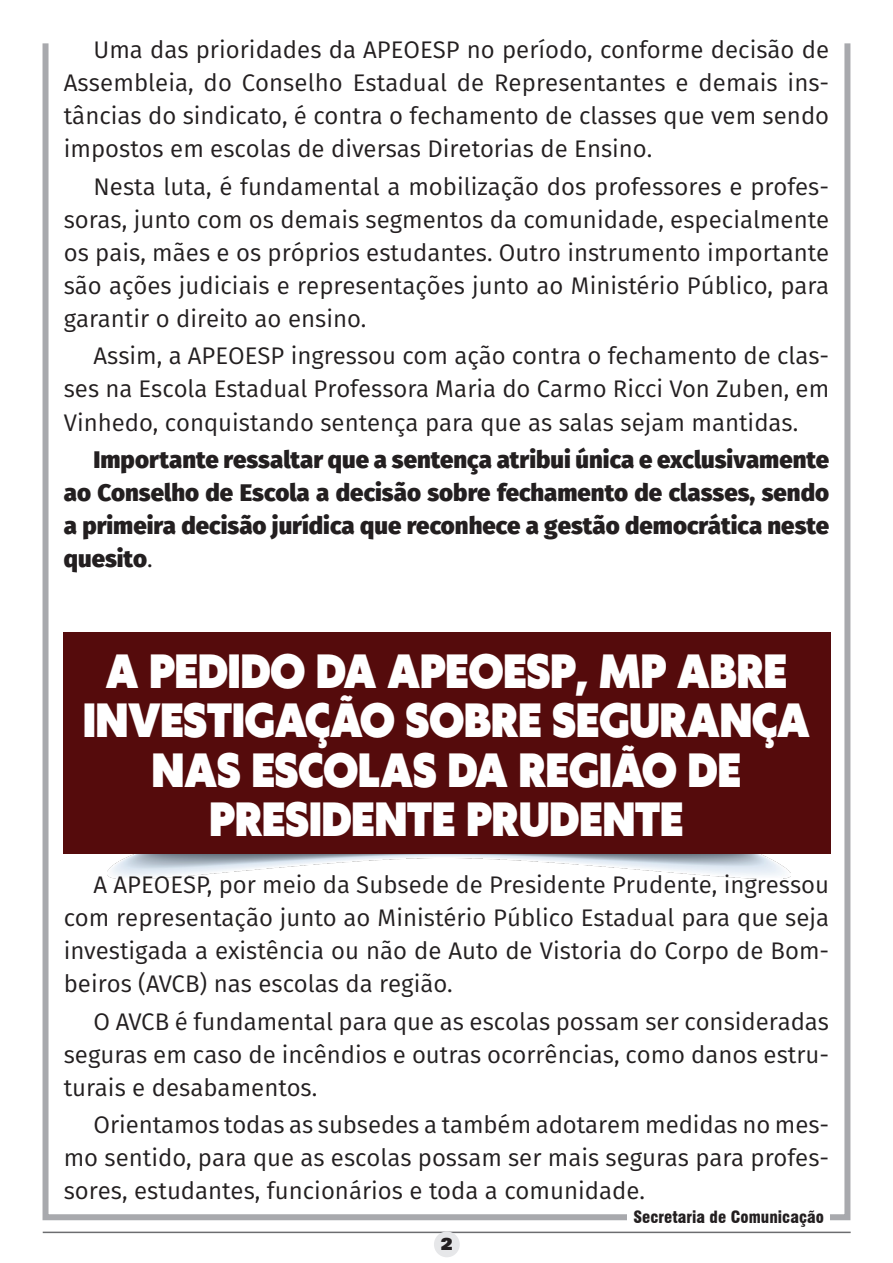
<style>
.page{position:relative;width:893px;height:1263px;background:#fff}
.page>*{position:absolute;margin:0;border:0;box-sizing:border-box;transform-origin:0 0}
.Título1{font:900 45px/49.7px "Klein";color:#fff;text-align:center;scale:.9 1}
.Corpo_do_texto{font:24px/33.2px "Fira Sans";color:#231f20;text-align:justify}
.Corpo_do_texto-2{font:800 24px/33.2px "Fira Sans";color:#231f20;text-align:justify}
.t1{font:700 18px "U001 DOT Ultr";color:#231f20}
.t2{font:900 condensed 16.5px "Swiss 721 BT";color:#231f20}
.s1{font-weight:400}
</style>
<div class="page">
<div style="left:43px;top:40px;width:807px;height:1180px;border:6px solid #a8a9ad"></div>
<hr style="left:43px;top:1231px;width:808px;height:2px;background:#6c6d70">
<div style="left:434px;top:1231px;width:26px;height:26px;background:#e6e7e9;border-radius:50%"></div>
<div style="left:628px;top:1209px;width:202px;height:18px;background:#fff"></div>
<img style="left:107px;top:854px;width:684px;height:24px">
<div style="left:64px;top:632px;width:767px;height:222px;background:#550b0c"></div>
<p class="Corpo_do_texto" style="left:64px;top:33px;width:767px;text-indent:30px">Uma das prioridades da APEOESP no período, conforme decisão de Assembleia, do Conselho Estadual de Representantes e demais ins&shy;tâncias do sindicato, é contra o fechamento de classes que vem sendo impostos em escolas de diversas Diretorias de Ensino.</p>
<p class="Corpo_do_texto" style="left:64px;top:169px;width:767px;text-indent:30px">Nesta luta, é fundamental a mobilização dos professores e profes&shy;soras, junto com os demais segmentos da comunidade, especialmente os pais, mães e os próprios estudantes. Outro instrumento importante são ações judiciais e representações junto ao Ministério Público, para garantir o direito ao ensino.</p>
<p class="Corpo_do_texto" style="left:64px;top:339px;width:767px;text-indent:30px">Assim, a APEOESP ingressou com ação contra o fechamento de clas&shy;ses na Escola Estadual Professora Maria do Carmo Ricci Von Zuben, em Vinhedo, conquistando sentença para que as salas sejam mantidas.</p>
<p class="Corpo_do_texto-2" style="left:64px;top:441px;width:767px;text-indent:30px">Importante ressaltar que a sentença atribui única e exclusivamente ao Conselho de Escola a decisão sobre fechamento de classes, sendo a primeira decisão jurídica que reconhece a gestão democrática neste quesito<span class="s1">.</span></p>
<p class="Título1" style="left:83px;top:644px;width:809px">A PEDIDO DA APEOESP, MP ABRE<br>INVESTIGAÇÃO SOBRE SEGURANÇA<br>NAS ESCOLAS DA REGIÃO DE<br>PRESIDENTE PRUDENTE</p>
<p class="Corpo_do_texto" style="left:64px;top:867px;width:767px;text-indent:30px">A APEOESP, por meio da Subsede de Presidente Prudente, ingressou com representação junto ao Ministério Público Estadual para que seja investigada a existência ou não de Auto de Vistoria do Corpo de Bom&shy;beiros (AVCB) nas escolas da região.</p>
<p class="Corpo_do_texto" style="left:64px;top:1004px;width:767px;text-indent:30px">O AVCB é fundamental para que as escolas possam ser consideradas seguras em caso de incêndios e outras ocorrências, como danos estru&shy;turais e desabamentos.</p>
<p class="Corpo_do_texto" style="left:64px;top:1107px;width:767px;text-indent:30px">Orientamos todas as subsedes a também adotarem medidas no mes&shy;mo sentido, para que as escolas possam ser mais seguras para profes&shy;sores, estudantes, funcionários e toda a comunidade.</p>
<p class="t1" style="left:441px;top:1233px;width:13px">2</p>
<p class="t2" style="left:633px;top:1207px;width:192px">Secretaria de Comunicação</p>
</div>
